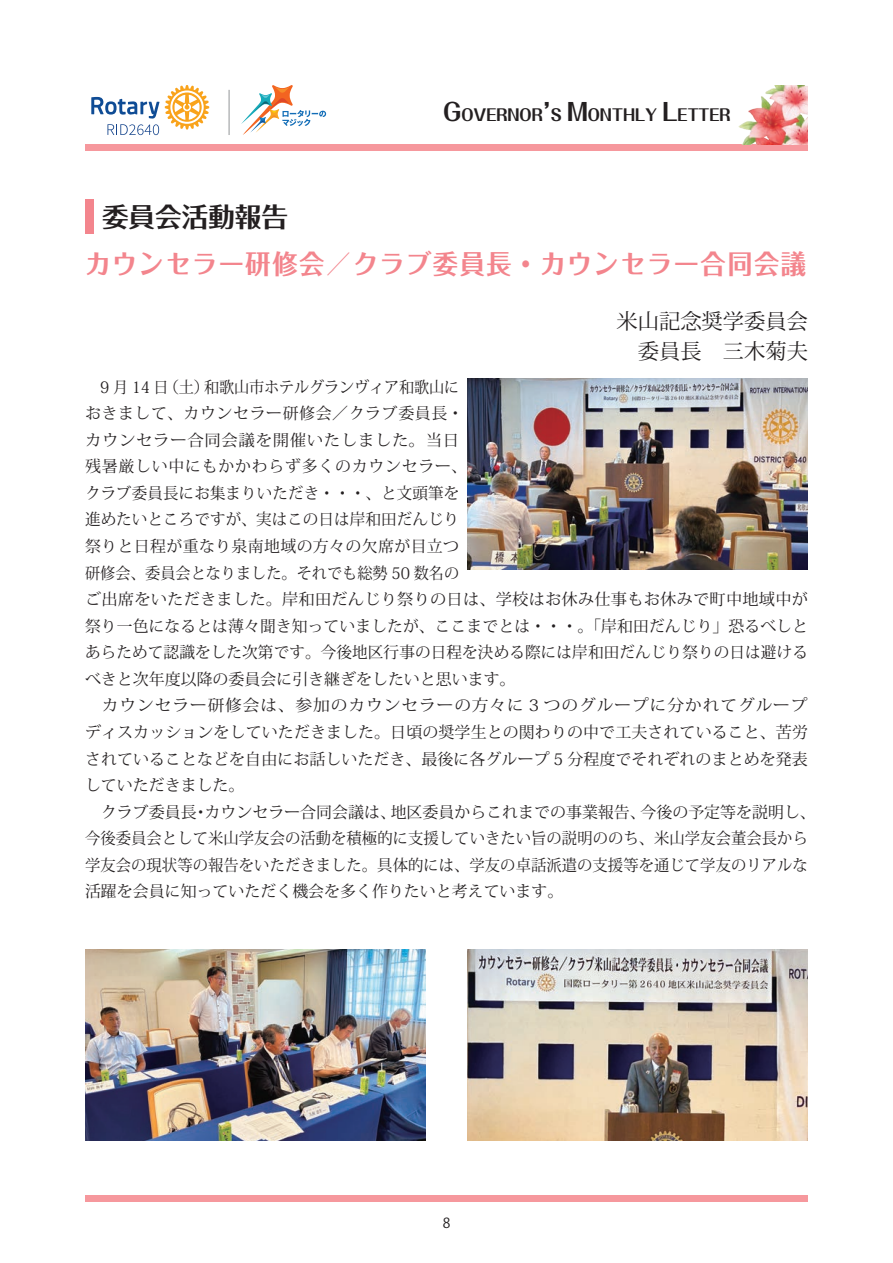
<style>
.page{position:relative;width:893px;height:1263px;background:#fff}
.page>*{position:absolute;margin:0;border:0;box-sizing:border-box;transform-origin:0 0}
.t1{font:700 26.55px "Folk Pro";letter-spacing:.06em;color:#f3858d;scale:.95 1}
.t2{font:700 26.55px "Folk Pro";color:#231f20}
.t3{font:21.3px/29.7px "Koz Min Pr 6 N";color:#231f20;text-align:right}
.t4{font:15.9px/26.5px "Koz Min Pr 6 N";letter-spacing:.005em;color:#231f20;scale:.95 1}
.t5{font:15.9px/26.5px "Koz Min Pr 6 N";letter-spacing:.005em;color:#231f20}
.t6{font:15.9px/26.5px "Koz Min Pr 6 N";letter-spacing:.005em;color:#231f20;text-align:justify;scale:1.05 1}
.t7{font:700 15.9px "Folk Pro";color:#231f20}
.t8{font:13.8px "Koz Go Pr 6 N";color:#231f20}
.s1{font-size:23.85px}
</style>
<div class="page">
<div style="left:85px;top:1195px;width:723px;height:6px;background:#f6989d"></div>
<div style="left:85px;top:145px;width:723px;height:6px;background:#f6989d"></div>
<svg style="left:241px;top:85px;width:85px;height:50px"></svg>
<hr style="left:229px;top:90px;width:1px;height:45px;background:#939598">
<img style="left:737px;top:85px;width:71px;height:60px">
<svg style="left:91px;top:97px;width:68px;height:38px"></svg>
<svg style="left:165px;top:85px;width:44px;height:45px"></svg>
<img style="left:468px;top:378px;width:340px;height:192px">
<img style="left:85px;top:949px;width:340px;height:191px">
<img style="left:468px;top:949px;width:340px;height:191px">
<div style="left:85px;top:200px;width:9px;height:34px;background:#f3858d"></div>
<p class="t7" style="left:443px;top:101px;width:289px"><span class="s1">G</span>OVERNOR<span class="s1">’</span>S <span class="s1">M</span>ONTHLY <span class="s1">L</span>ETTER</p>
<h1 class="t2" style="left:102px;top:194px;width:188px">委員会活動報告</h1>
<h1 class="t1" style="left:85px;top:241px;width:760px">カウンセラー研修会／クラブ委員長・カウンセラー合同会議</h1>
<h2 class="t3" style="left:617px;top:307px;width:193px">米山記念奨学委員会委員長　三木菊夫</h2>
<p class="t4" style="left:85px;top:374px;width:762px;text-indent:15px">9 月 14 日（土）和歌山市ホテルグランヴィア和歌山に<br>おきまして、カウンセラー研修会／クラブ委員長・<br>カウンセラー合同会議を開催いたしました。当日<br>残暑厳しい中にもかかわらず多くのカウンセラー、<br>クラブ委員長にお集まりいただき・・・、と文頭筆を<br>進めたいところですが、実はこの日は岸和田だんじり<br>祭りと日程が重なり泉南地域の方々の欠席が目立つ<br>研修会、委員会となりました。それでも総勢 50 数名の<br>ご出席をいただきました。岸和田だんじり祭りの日は、学校はお休み仕事もお休みで町中地域中が祭り一色になるとは薄々聞き知っていましたが、ここまでとは・・・。「岸和田だんじり」恐るべしとあらためて認識をした次第です。今後地区行事の日程を決める際には岸和田だんじり祭りの日は避けるべきと次年度以降の委員会に引き継ぎをしたいと思います。</p>
<p class="t6" style="left:85px;top:693px;width:690px;text-indent:17px">カウンセラー研修会は、参加のカウンセラーの方々に 3 つのグループに分かれてグループディスカッションをしていただきました。日頃の奨学生との関わりの中で工夫されていること、苦労されていることなどを自由にお話しいただき、最後に各グループ 5 分程度でそれぞれのまとめを発表していただきました。</p>
<p class="t5" style="left:85px;top:799px;width:732px;text-indent:16px">クラブ委員長・カウンセラー合同会議は、地区委員からこれまでの事業報告、今後の予定等を説明し、今後委員会として米山学友会の活動を積極的に支援していきたい旨の説明ののち、米山学友会董会長から学友会の現状等の報告をいただきました。具体的には、学友の卓話派遣の支援等を通じて学友のリアルな活躍を会員に知っていただく機会を多く作りたいと考えています。</p>
<p class="t8" style="left:443px;top:1215px;width:9px">8</p>
</div>
